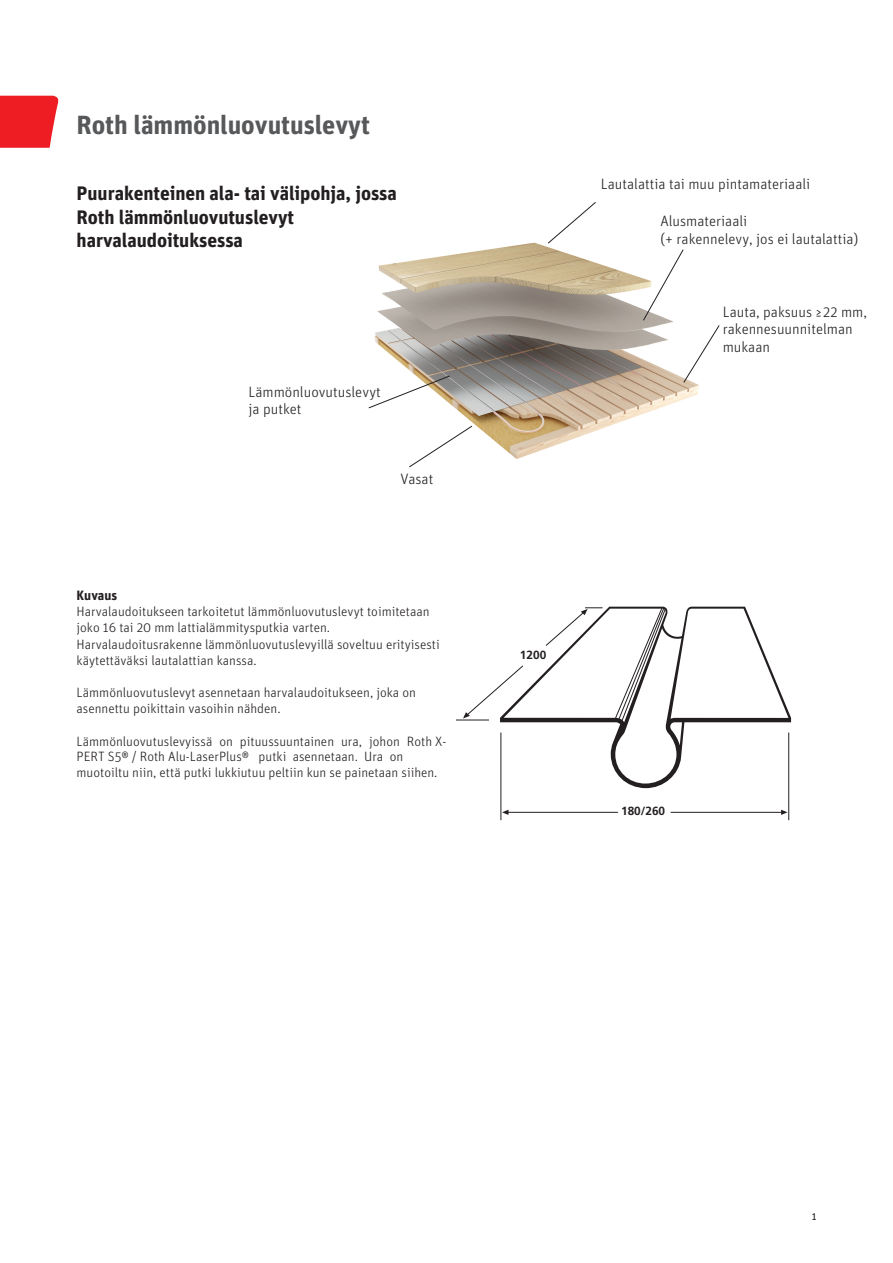
<style>
.page{position:relative;width:893px;height:1263px;background:#fff}
.page>*{position:absolute;margin:0;border:0;box-sizing:border-box;transform-origin:0 0}
.t1{font:700 26.25px "Unit OT";letter-spacing:-.005em;color:#57585a}
.t2{font:700 19.5px/23.4px "Unit OT";letter-spacing:-.005em;color:#231f20}
.t3{font:300 15px/17.7px "Unit OT";color:#231f20}
.t4{font:300 13.5px/16.4px "Unit OT";color:#231f20}
.t5{font:700 11.85px "Frutiger 65";color:#231f20}
.t6{font:10.5px "Unit OT";color:#231f20}
.s1{font-weight:700}
</style>
<div class="page">
<img style="left:374px;top:242px;width:325px;height:217px">
<svg style="left:547px;top:202px;width:50px;height:42px"></svg>
<svg style="left:642px;top:249px;width:78px;height:134px"></svg>
<svg style="left:368px;top:375px;width:83px;height:34px"></svg>
<svg style="left:408px;top:425px;width:65px;height:43px"></svg>
<svg style="left:0;top:96px;width:59px;height:52px;background:#ef3036"></svg>
<svg style="left:456px;top:682px;width:333px;height:138px"></svg>
<svg style="left:502px;top:810px;width:6px;height:5px"></svg>
<svg style="left:463px;top:712px;width:7px;height:6px"></svg>
<svg style="left:781px;top:810px;width:6px;height:5px"></svg>
<svg style="left:504px;top:607px;width:284px;height:177px"></svg>
<p class="t1" style="left:77px;top:108px;width:295px">Roth lämmönluovutuslevyt</p>
<p class="t2" style="left:77px;top:182px;width:322px">Puurakenteinen ala- tai välipohja, jossa<br>Roth lämmönluovutuslevyt harvalaudoituksessa</p>
<p class="t3" style="left:248px;top:384px;width:134px;line-height:16.5px">Lämmönluovutuslevyt ja putket</p>
<p class="t3" style="left:401px;top:470px;width:34px">Vasat</p>
<p class="t4" style="left:77px;top:587px;width:365px"><span class="s1">Kuvaus<br></span>Harvalaudoitukseen tarkoitetut lämmönluovutuslevyt toimitetaan joko 16 tai 20 mm lattialämmitysputkia varten.<br>Harvalaudoitusrakenne lämmönluovutuslevyillä soveltuu erityisesti käytettäväksi lautalattian kanssa.</p>
<p class="t4" style="left:77px;top:684px;width:341px">Lämmönluovutuslevyt asennetaan harvalaudoitukseen, joka on asennettu poikittain vasoihin nähden.</p>
<p class="t4" style="left:77px;top:733px;width:371px;line-height:15.9px">Lämmönluovutuslevyissä on pituussuuntainen ura, johon Roth X-<br>PERT S5® / Roth Alu-LaserPlus® putki asennetaan. Ura on muotoiltu niin, että putki lukkiutuu peltiin kun se painetaan siihen.</p>
<p class="t3" style="left:601px;top:175px;width:211px">Lautalattia tai muu pintamateriaali</p>
<p class="t3" style="left:660px;top:212px;width:200px">Alusmateriaali<br>(+ rakennelevy, jos ei lautalattia)</p>
<p class="t3" style="left:723px;top:303px;width:146px">Lauta, paksuus ≥22 mm, rakennesuunnitelman mukaan</p>
<p class="t5" style="left:520px;top:648px;width:28px">1200</p>
<p class="t5" style="left:621px;top:804px;width:46px">180/260</p>
<p class="t6" style="left:812px;top:1210px;width:6px">1</p>
</div>
